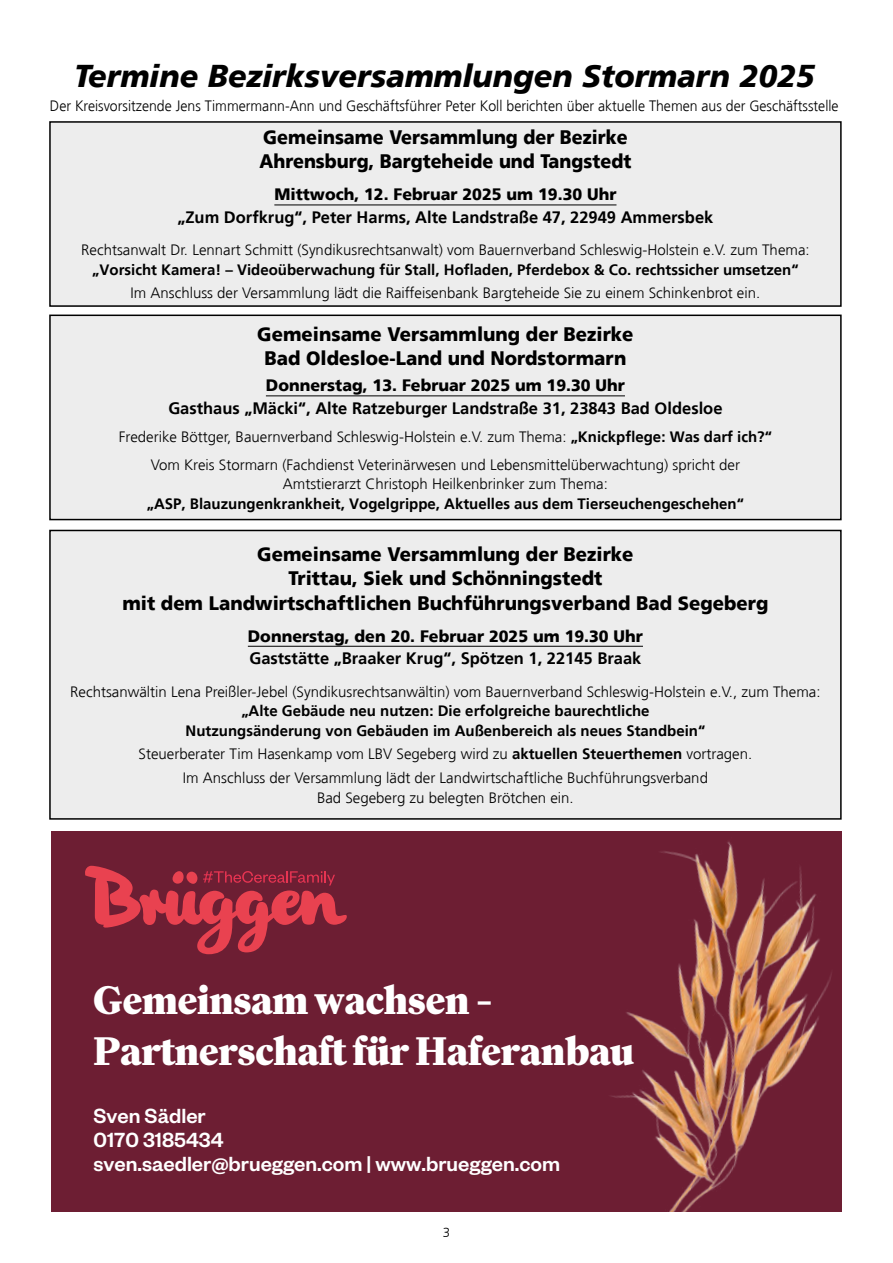
<style>
.page{position:relative;width:893px;height:1263px;background:#fff}
.page>*{position:absolute;margin:0;border:0;box-sizing:border-box;transform-origin:0 0}
.t1{font:900 42px/50.4px "Family";color:#fff}
.t2{font:italic 900 31.5px "Frutiger";color:#000}
.t3{font:500 22.5px/24px "Founders Grotesk";color:#fff}
.t4{font:900 19.5px/24px "Frutiger";color:#000;text-align:center;scale:.95 1}
.t5{font:900 19.5px/24px "Frutiger";color:#000;scale:.92 1}
.t6{font:700 16.5px "Frutiger";color:#000}
.t7{font:900 16.5px "Frutiger";color:#000}
.t8{font:300 15px/28px "Frutiger";color:#000;text-align:center}
.t9{font:700 15px/19.5px "Frutiger";color:#000;text-align:center}
.t10{font:300 15px "Frutiger";color:#000;scale:.94 1}
.t11{font:300 13.2px "Frutiger";color:#000}
.s1{font-weight:700}
</style>
<div class="page">
<div style="left:50px;top:122px;width:791px;height:184px;background:#ededed"></div>
<hr style="left:274px;top:205px;width:342px;height:1px;background:#000">
<div style="left:49px;top:121px;width:793px;height:186px;border:1px solid #000"></div>
<div style="left:50px;top:315px;width:791px;height:205px;background:#ededed"></div>
<hr style="left:266px;top:395px;width:359px;height:1px;background:#000">
<div style="left:49px;top:315px;width:793px;height:205px;border:1px solid #000"></div>
<div style="left:50px;top:530px;width:791px;height:289px;background:#ededed"></div>
<hr style="left:248px;top:646px;width:395px;height:1px;background:#000">
<div style="left:51px;top:831px;width:791px;height:381px;background:#6d1e33"></div>
<img style="left:611px;top:841px;width:221px;height:371px">
<svg style="left:85px;top:866px;width:262px;height:88px"></svg>
<h2 class="t2" style="left:74px;top:63px;width:742px">Termine Bezirksversammlungen Stormarn 2025</h2>
<p class="t10" style="left:50px;top:99px;width:841px">Der Kreisvorsitzende Jens Timmermann-Ann und Geschäftsführer Peter Koll berichten über aktuelle Themen aus der Geschäftsstelle</p>
<h3 class="t5" style="left:259px;top:127px;width:406px">Gemeinsame Versammlung der Bezirke<br>Ahrensburg, Bargteheide und Tangstedt</h3>
<p class="t7" style="left:274px;top:188px;width:344px">Mittwoch, 12. Februar 2025 um 19.30 Uhr</p>
<p class="t6" style="left:178px;top:210px;width:537px">„Zum Dorfkrug“, Peter Harms, Alte Landstraße 47, 22949 Ammersbek</p>
<p class="t8" style="left:81px;top:237px;width:730px">Rechtsanwalt Dr. Lennart Schmitt (Syndikusrechtsanwalt) vom Bauernverband Schleswig-Holstein e.V. zum Thema:</p>
<p class="t9" style="left:92px;top:261px;width:708px">„Vorsicht Kamera! – Videoüberwachung für Stall, Hofladen, Pferdebox &amp; Co. rechtssicher umsetzen“</p>
<p class="t8" style="left:131px;top:281px;width:631px">Im Anschluss der Versammlung lädt die Raiffeisenbank Bargteheide Sie zu einem Schinkenbrot ein.</p>
<h3 class="t4" style="left:257px;top:323px;width:398px">Gemeinsame Versammlung der Bezirke<br>Bad Oldesloe-Land und Nordstormarn</h3>
<p class="t7" style="left:266px;top:379px;width:361px">Donnerstag, 13. Februar 2025 um 19.30 Uhr</p>
<p class="t6" style="left:168px;top:401px;width:556px">Gasthaus „Mäcki“, Alte Ratzeburger Landstraße 31, 23843 Bad Oldesloe</p>
<p class="t8" style="left:119px;top:424px;width:654px">Frederike Böttger, Bauernverband Schleswig-Holstein e.V. zum Thema: <span class="s1">„Knickpflege: Was darf ich?“<br></span>Vom Kreis Stormarn (Fachdienst Veterinärwesen und Lebensmittelüberwachtung) spricht der</p>
<p class="t8" style="left:283px;top:471px;width:327px">Amtstierarzt Christoph Heilkenbrinker zum Thema:</p>
<p class="t9" style="left:147px;top:495px;width:599px">„ASP, Blauzungenkrankheit, Vogelgrippe, Aktuelles aus dem Tierseuchengeschehen“</p>
<h3 class="t4" style="left:122px;top:544px;width:682px">Gemeinsame Versammlung der Bezirke<br>Trittau, Siek und Schönningstedt<br>mit dem Landwirtschaftlichen Buchführungsverband Bad Segeberg</h3>
<p class="t7" style="left:248px;top:629px;width:397px">Donnerstag, den 20. Februar 2025 um 19.30 Uhr</p>
<p class="t6" style="left:249px;top:652px;width:393px">Gaststätte „Braaker Krug“, Spötzen 1, 22145 Braak</p>
<p class="t8" style="left:70px;top:679px;width:752px">Rechtsanwältin Lena Preißler-Jebel (Syndikusrechtsanwältin) vom Bauernverband Schleswig-Holstein e.V., zum Thema:</p>
<p class="t9" style="left:186px;top:702px;width:521px">„Alte Gebäude neu nutzen: Die erfolgreiche baurechtliche<br>Nutzungsänderung von Gebäuden im Außenbereich als neues Standbein“</p>
<p class="t8" style="left:139px;top:743px;width:615px;line-height:23.7px">Steuerberater Tim Hasenkamp vom LBV Segeberg wird zu <span class="s1">aktuellen Steuerthemen</span> vortragen.<br>Im Anschluss der Versammlung lädt der Landwirtschaftliche Buchführungsverband</p>
<p class="t8" style="left:317px;top:785px;width:258px">Bad Segeberg zu belegten Brötchen ein.</p>
<h1 class="t1" style="left:94px;top:974px;width:542px">Gemeinsam wachsen –<br>Partnerschaft für Haferanbau</h1>
<h3 class="t3" style="left:94px;top:1105px;width:468px">Sven Sädler<br>0170 3185434<br>sven.saedler@brueggen.com | www.brueggen.com</h3>
<p class="t11" style="left:443px;top:1227px;width:9px">3</p>
</div>
